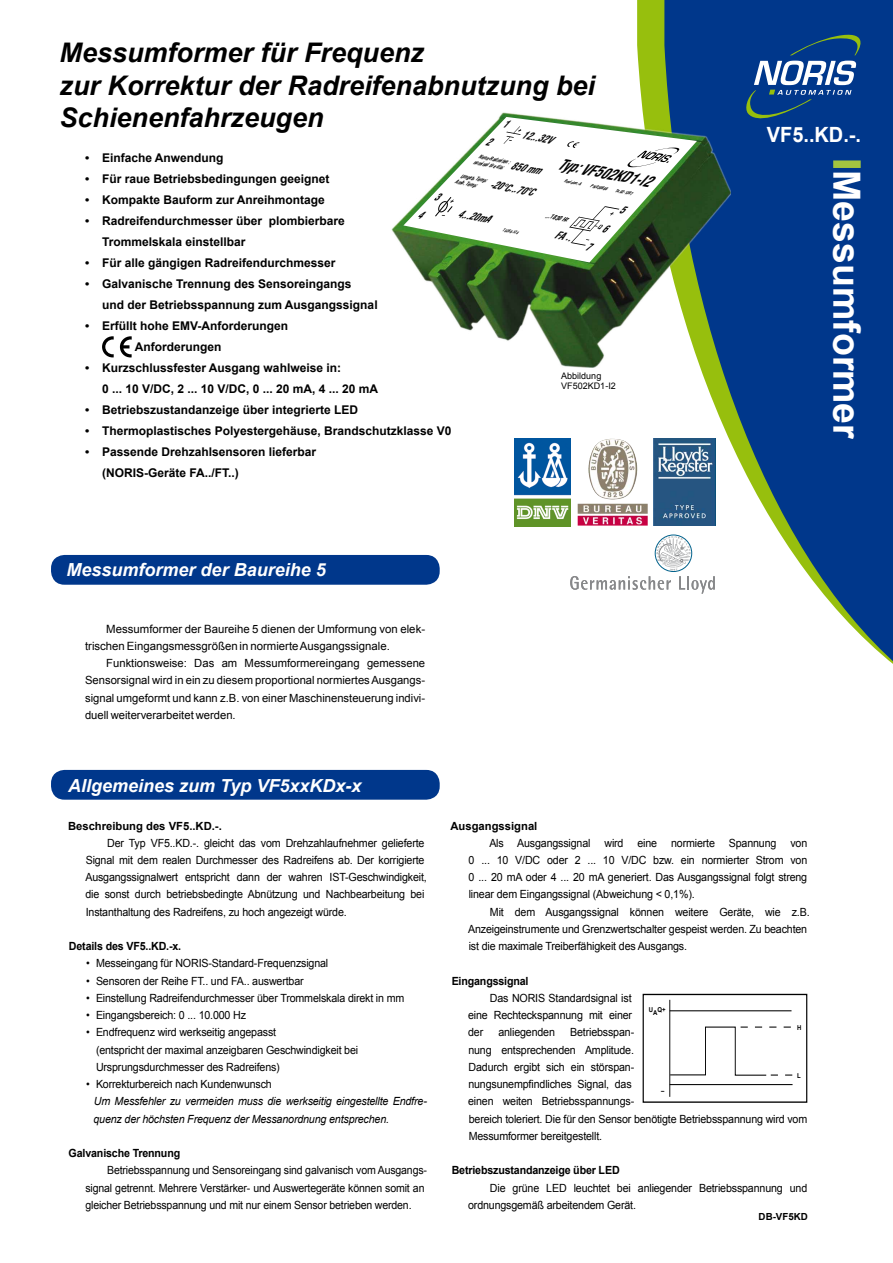
<style>
.page{position:relative;width:893px;height:1263px;background:#fff}
.page>*{position:absolute;margin:0;border:0;box-sizing:border-box;transform-origin:0 0}
.t1{font:700 37.5px "Arial";color:#fff}
.t2{font:italic 700 27px/32.4px "Arial";color:#000}
.t3{font:700 21px "Arial";color:#fff;scale:.95 1}
.t4{font:italic 700 18px "Arial";color:#fff}
.t5{font:italic 700 condensed 15.15px "Swiss 721 BT";color:#000;scale:.88 1}
.t6{font:700 12px/21px "Arial";color:#000}
.t7{font:11.4px/17.2px "Arial";color:#000}
.t8{font:11.25px/17.2px "Arial";letter-spacing:-.015em;color:#000;scale:.95 1}
.t9{font:11.25px/17.2px "Arial";letter-spacing:-.015em;color:#000;text-align:justify}
.t10{font:11.25px/17.2px "Arial";letter-spacing:-.015em;color:#000;scale:.94 1}
.t11{font:italic 11.25px/17.2px "Arial";letter-spacing:-.015em;color:#000;scale:.95 1}
.t12{font:700 11.25px "Arial";letter-spacing:-.015em;color:#000;scale:.95 1}
.t13{font:700 11.25px "Arial";letter-spacing:-.015em;color:#000}
.t14{font:italic 700 condensed 10.35px/22.5px "Swiss 721 BT";color:#000;text-align:right;scale:.88 1}
.t15{font:700 9.75px "Arial";color:#000}
.t16{font:9px/10.8px "Arial";color:#000}
.t17{font:700 6.75px "Arial";color:#000;scale:.89 1}
.t18{font:700 6.75px "Arial";color:#000;scale:1.79 1}
.t19{font:italic 700 condensed 6.3px "Swiss 721 BT";color:#000;scale:.88 1}
.t20{font:italic 700 condensed 5.4px/6.6px "Swiss 721 BT";color:#000;scale:.88 1}
.t21{font:italic 700 condensed 4.2px "Swiss 721 BT";color:#000;scale:.88 1}
.t22{font:italic 700 condensed 4.05px "Swiss 721 BT";color:#000;scale:.88 1}
</style>
<div class="page">
<svg style="left:637px;top:0;width:27px;height:560px"></svg>
<svg style="left:664px;top:0;width:229px;height:664px;fill:#00378b"></svg>
<div style="left:51px;top:555px;width:389px;height:30px;background:#00378b;border-radius:13px"></div>
<div style="left:51px;top:770px;width:389px;height:30px;background:#00378b;border-radius:13px"></div>
<div style="left:833px;top:160px;width:28px;height:8px;background:#a3c53f"></div>
<svg style="left:790px;top:30px;width:78px;height:25px;background:#0d437f"></svg>
<svg style="left:744px;top:61px;width:112px;height:63px;background:#36629d"></svg>
<img style="left:391px;top:112px;width:339px;height:255px">
<svg style="left:120px;top:336px;width:12px;height:21px"></svg>
<svg style="left:102px;top:336px;width:12px;height:21px"></svg>
<hr style="left:669px;top:1000px;width:1px;height:97px;background:#000">
<hr style="left:670px;top:1010px;width:121px;height:1px;background:#000">
<hr style="left:670px;top:1084px;width:122px;height:1px;background:#000">
<svg style="left:670px;top:1026px;width:123px;height:50px"></svg>
<div style="left:643px;top:994px;width:164px;height:109px;border:1px solid #000"></div>
<img style="left:514px;top:439px;width:56px;height:87px">
<img style="left:588px;top:439px;width:47px;height:61px">
<svg style="left:570px;top:576px;width:101px;height:14px"></svg>
<svg style="left:679px;top:576px;width:36px;height:18px"></svg>
<div style="left:655px;top:534px;width:37px;height:38px;border:1px solid #00618b;border-radius:50%"></div>
<svg style="left:656px;top:536px;width:34px;height:34px"></svg>
<img style="left:653px;top:439px;width:62px;height:86px">
<svg style="left:403px;top:117px;width:294px;height:145px"></svg>
<h2 class="t2" style="left:60px;top:37px;width:537px">Messumformer für Frequenz<br>zur Korrektur der Radreifenabnutzung bei<br>Schienenfahrzeugen</h2>
<p class="t14" style="left:524px;top:124px;width:36px;rotate:11deg">12...32V</p>
<h3 class="t5" style="left:559px;top:155px;width:108px;rotate:11deg">Typ:VF502KD1-I2</h3>
<p class="t6" style="left:85px;top:147px;width:140px">• Einfache Anwendung</p>
<p class="t6" style="left:85px;top:168px;width:246px">• Für raue Betriebsbedingungen geeignet</p>
<p class="t6" style="left:85px;top:189px;width:241px">• Kompakte Bauform zur Anreihmontage</p>
<p class="t6" style="left:102px;top:210px;width:244px;text-indent:-17px">• Radreifendurchmesser über plombierbare<br>Trommelskala einstellbar</p>
<p class="t6" style="left:85px;top:252px;width:252px">• Für alle gängigen Radreifendurchmesser</p>
<p class="t6" style="left:102px;top:273px;width:277px;text-indent:-17px">• Galvanische Trennung des Sensoreingangs<br>und der Betriebsspannung zum Ausgangssignal</p>
<p class="t6" style="left:135px;top:315px;width:155px;text-indent:-50px">• Erfüllt hohe EMV-Anforderungen<br>Anforderungen</p>
<p class="t6" style="left:102px;top:357px;width:278px;text-indent:-17px">• Kurzschlussfester Ausgang wahlweise in:<br>0 ... 10 V/DC, 2 ... 10 V/DC, 0 ... 20 mA, 4 ... 20 mA</p>
<p class="t6" style="left:85px;top:399px;width:275px">• Betriebszustandanzeige über integrierte LED</p>
<p class="t6" style="left:85px;top:420px;width:368px">• Thermoplastisches Polyestergehäuse, Brandschutzklasse V0</p>
<p class="t6" style="left:102px;top:441px;width:216px;text-indent:-17px">• Passende Drehzahlsensoren lieferbar (NORIS-Geräte FA../FT..)</p>
<p class="t20" style="left:475px;top:152px;width:42px;text-indent:4px;rotate:11deg">Nenn-Radreifen : nominal tire dia:</p>
<p class="t20" style="left:457px;top:172px;width:37px;text-indent:4px;rotate:11deg">Umgeb. Temp:<br>Amb. Temp:</p>
<p class="t14" style="left:496px;top:151px;width:55px;rotate:11deg">850 mm -20°C...70°C</p>
<p class="t21" style="left:564px;top:178px;width:21px;rotate:11deg">Revision: A</p>
<p class="t21" style="left:591px;top:183px;width:20px;rotate:11deg">PN.030688</p>
<p class="t21" style="left:616px;top:188px;width:21px;rotate:11deg">Ta.02-1397</p>
<p class="t14" style="left:460px;top:202px;width:38px;rotate:11deg">4...20mA</p>
<p class="t19" style="left:546px;top:212px;width:27px;rotate:11deg">...1830 Hz</p>
<p class="t22" style="left:503px;top:227px;width:19px;rotate:11deg">TS256-124</p>
<p class="t14" style="left:557px;top:223px;width:20px;rotate:11deg">FA ..</p>
<p class="t16" style="left:561px;top:370px;width:56px">Abbildung<br>VF502KD1-I2</p>
<h3 class="t4" style="left:67px;top:558px;width:261px">Messumformer der Baureihe 5</h3>
<p class="t7" style="left:85px;top:620px;width:342px;text-indent:21px">Messumformer der Baureihe 5 dienen der Umformung von elek&shy;trischen Eingangsmessgrößen in normierte Ausgangssignale.</p>
<p class="t9" style="left:85px;top:655px;width:342px;text-indent:21px">Funktionsweise: Das am Messumformereingang gemessene Sensorsignal wird in ein zu diesem proportional normiertes Ausgangs&shy;signal umgeformt und kann z.B. von einer Maschinensteuerung indivi&shy;duell weiterverarbeitet werden.</p>
<h3 class="t4" style="left:68px;top:773px;width:295px">Allgemeines zum Typ VF5xxKDx-x</h3>
<p class="t13" style="left:68px;top:818px;width:155px">Beschreibung des VF5..KD.-.</p>
<p class="t13" style="left:450px;top:818px;width:88px">Ausgangssignal</p>
<h3 class="t3" style="left:767px;top:121px;width:101px">VF5..KD.-.</h3>
<h1 class="t1" style="left:872px;top:170px;width:271px;rotate:90deg">Messumformer</h1>
<p class="t8" style="left:85px;top:834px;width:361px;text-indent:22px">Der Typ VF5..KD.-. gleicht das vom Drehzahlaufnehmer gelieferte Signal mit dem realen Durchmesser des Radreifens ab. Der korrigierte Ausgangssignalwert entspricht dann der wahren IST-Geschwindigkeit, die sonst durch betriebsbedingte Abnützung und Nachbearbeitung bei Instanthaltung des Radreifens, zu hoch angezeigt würde.</p>
<p class="t12" style="left:69px;top:939px;width:120px">Details des VF5..KD.-x.</p>
<p class="t8" style="left:86px;top:955px;width:256px">• Messeingang für NORIS-Standard-Frequenzsignal</p>
<p class="t8" style="left:86px;top:972px;width:230px">• Sensoren der Reihe FT.. und FA.. auswertbar</p>
<p class="t8" style="left:86px;top:989px;width:336px">• Einstellung Radreifendurchmesser über Trommelskala direkt in mm</p>
<p class="t8" style="left:86px;top:1007px;width:170px">• Eingangsbereich: 0 ... 10.000 Hz</p>
<p class="t8" style="left:96px;top:1024px;width:277px;text-indent:-10px">• Endfrequenz wird werkseitig angepasst<br>(entspricht der maximal anzeigbaren Geschwindigkeit bei<br>Ursprungsdurchmesser des Radreifens)</p>
<p class="t8" style="left:86px;top:1076px;width:197px">• Korrekturbereich nach Kundenwunsch</p>
<p class="t11" style="left:94px;top:1093px;width:352px">Um Messfehler zu vermeiden muss die werkseitig eingestellte Endfre&shy;quenz der höchsten Frequenz der Messanordnung entsprechen.</p>
<p class="t12" style="left:69px;top:1146px;width:119px">Galvanische Trennung</p>
<p class="t10" style="left:85px;top:1162px;width:365px;text-indent:22px">Betriebsspannung und Sensoreingang sind galvanisch vom Ausgangs&shy;signal getrennt. Mehrere Verstärker- und Auswertegeräte können somit an gleicher Betriebsspannung und mit nur einem Sensor betrieben werden.</p>
<p class="t8" style="left:469px;top:834px;width:358px;text-align:justify;text-indent:21px">Als Ausgangssignal wird eine normierte Spannung von 0 ... 10 V/DC oder 2 ... 10 V/DC bzw. ein normierter Strom von 0 ... 20 mA oder 4 ... 20 mA generiert. Das Ausgangssignal folgt streng linear dem Eingangssignal (Abweichung &lt; 0,1%).</p>
<p class="t8" style="left:468px;top:903px;width:361px;text-indent:22px">Mit dem Ausgangssignal können weitere Geräte, wie z.B.<br>Anzeigeinstrumente und Grenzwertschalter gespeist werden. Zu beachten ist die maximale Treiberfähigkeit des Ausgangs.</p>
<p class="t12" style="left:452px;top:973px;width:82px">Eingangssignal</p>
<p class="t8" style="left:468px;top:989px;width:174px;text-align:justify;text-indent:22px">Das NORIS Standardsignal ist eine Rechteckspannung mit einer der</p>
<p class="t17" style="left:649px;top:1005px;width:20px">UAQ+</p>
<p class="t17" style="left:797px;top:1023px;width:6px">H</p>
<p class="t8" style="left:468px;top:1024px;width:358px;text-indent:102px">Betriebsspan-<br>nung entsprechenden Amplitude.<br>Dadurch ergibt sich ein störspan-<br>nungsunempfindliches Signal, das<br>einen weiten Betriebsspannungs-<br>bereich toleriert. Die für den Sensor benötigte Betriebsspannung wird vom Messumformer bereitgestellt.</p>
<p class="t12" style="left:452px;top:1163px;width:178px">Betriebszustandanzeige über LED</p>
<p class="t8" style="left:468px;top:1179px;width:358px;text-indent:22px">Die grüne LED leuchtet bei anliegender Betriebsspannung und ordnungsgemäß arbeitendem Gerät.</p>
<p class="t8" style="left:498px;top:1024px;width:61px">anliegenden</p>
<p class="t17" style="left:797px;top:1070px;width:6px">L</p>
<p class="t18" style="left:661px;top:1086px;width:4px">-</p>
<p class="t15" style="left:759px;top:1210px;width:51px">DB-VF5KD</p>
</div>
